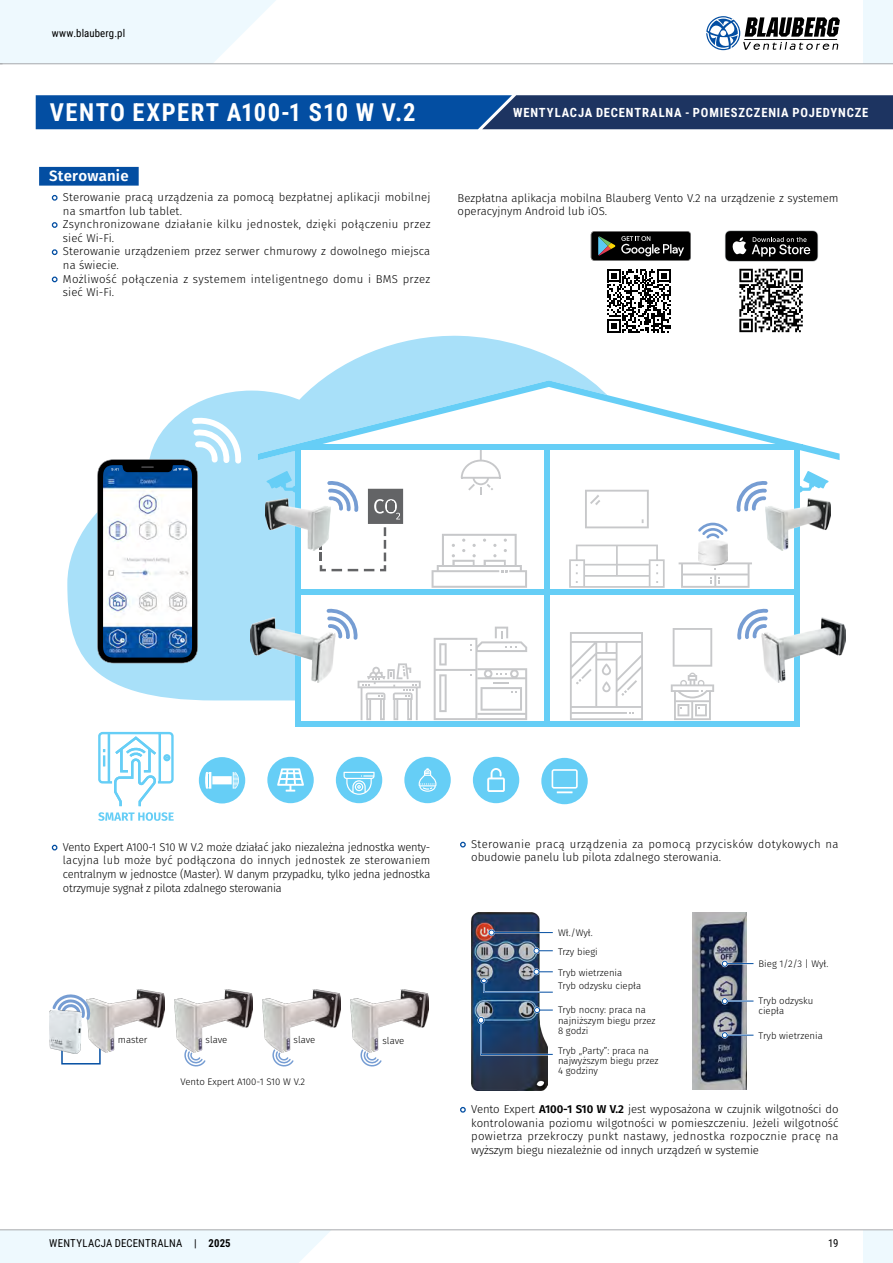
<style>
.page{position:relative;width:893px;height:1263px;background:#fff}
.page>*{position:absolute;margin:0;border:0;box-sizing:border-box;transform-origin:0 0}
.t1{font:700 24.6px "Roboto Condensed";letter-spacing:.06em;color:#fff}
.t2{font:600 15px "Fira Sans";letter-spacing:.015em;color:#fff}
.t3{font:700 12.6px "Roboto Condensed";letter-spacing:.065em;color:#fff}
.t4{font:300 11.4px/13.6px "Fira Sans";letter-spacing:.01em;color:#000}
.t5{font:10.8px "Roboto Condensed";letter-spacing:.02em;color:#000}
.t6{font:300 9.6px/10.2px "Fira Sans";color:#000}
.s1{font-weight:700;font-size:16.2px;color:#034ea2}
.s2{font-weight:600}
.s3{font-weight:700}
</style>
<div class="page">
<div style="left:863px;top:1230px;width:30px;height:33px;background:#eef9fe"></div>
<svg style="left:0;top:1230px;width:332px;height:33px;background:#eef8fd"></svg>
<hr style="left:0;top:1229px;width:893px;height:1px;background:#a7a9ac">
<div style="left:863px;top:0;width:30px;height:64px;background:#eef9fe"></div>
<svg style="left:706px;top:16px;width:134px;height:34px"></svg>
<svg style="left:0;top:0;width:276px;height:63px;background:#eff9fe"></svg>
<hr style="left:0;top:63px;width:893px;height:1px;background:#a7a9ac">
<img style="left:471px;top:912px;width:76px;height:178px">
<div style="left:488px;top:929px;width:7px;height:7px;border:2px solid #fff;border-radius:50%"></div>
<hr style="left:492px;top:932px;width:61px;height:1px;background:#034ea2">
<svg style="left:489px;top:929px;width:6px;height:6px"></svg>
<div style="left:533px;top:947px;width:7px;height:7px;border:2px solid #fff;border-radius:50%"></div>
<svg style="left:533px;top:948px;width:20px;height:6px"></svg>
<div style="left:533px;top:968px;width:7px;height:7px;border:2px solid #fff;border-radius:50%"></div>
<svg style="left:480px;top:969px;width:73px;height:25px"></svg>
<div style="left:477px;top:1016px;width:8px;height:8px;border:2px solid #fff;border-radius:50%"></div>
<svg style="left:478px;top:1007px;width:75px;height:49px;background:#496383"></svg>
<img style="left:692px;top:913px;width:55px;height:177px">
<div style="left:721px;top:1032px;width:7px;height:6px;border:2px solid #fff;border-radius:50%"></div>
<svg style="left:722px;top:1032px;width:31px;height:6px"></svg>
<div style="left:721px;top:998px;width:7px;height:6px;border:2px solid #fff;border-radius:50%"></div>
<svg style="left:722px;top:998px;width:31px;height:6px"></svg>
<div style="left:721px;top:960px;width:7px;height:7px;border:2px solid #fff;border-radius:50%"></div>
<svg style="left:722px;top:961px;width:31px;height:6px"></svg>
<svg style="left:591px;top:231px;width:100px;height:30px;background:#2a2b2a"></svg>
<div style="left:737px;top:267px;width:68px;height:67px;background:linear-gradient(to bottom,#fff,#fff)"></div>
<svg style="left:739px;top:269px;width:64px;height:63px"></svg>
<svg style="left:67px;top:335px;width:523px;height:365px"></svg>
<svg style="left:258px;top:460px;width:571px;height:267px"></svg>
<svg style="left:570px;top:632px;width:73px;height:88px"></svg>
<svg style="left:434px;top:627px;width:93px;height:93px"></svg>
<svg style="left:358px;top:663px;width:63px;height:57px"></svg>
<svg style="left:461px;top:460px;width:40px;height:34px"></svg>
<svg style="left:673px;top:628px;width:39px;height:39px"></svg>
<svg style="left:585px;top:490px;width:64px;height:38px"></svg>
<svg style="left:671px;top:673px;width:43px;height:47px"></svg>
<svg style="left:569px;top:545px;width:96px;height:43px"></svg>
<svg style="left:432px;top:534px;width:95px;height:54px"></svg>
<svg style="left:679px;top:562px;width:73px;height:26px"></svg>
<svg style="left:800px;top:471px;width:28px;height:21px"></svg>
<svg style="left:267px;top:471px;width:28px;height:21px"></svg>
<div style="left:295px;top:446px;width:6px;height:280px;background:#66cef6"></div>
<div style="left:544px;top:445px;width:6px;height:281px;background:#66cef6"></div>
<div style="left:295px;top:721px;width:504px;height:6px;background:#66cef6"></div>
<div style="left:295px;top:589px;width:504px;height:6px;background:#66cef6"></div>
<svg style="left:258px;top:380px;width:582px;height:80px"></svg>
<div style="left:794px;top:449px;width:6px;height:277px;background:#66cef6"></div>
<svg style="left:698px;top:523px;width:30px;height:15px"></svg>
<img style="left:698px;top:541px;width:30px;height:24px">
<svg style="left:327px;top:608px;width:31px;height:32px"></svg>
<svg style="left:736px;top:480px;width:31px;height:32px"></svg>
<svg style="left:737px;top:608px;width:31px;height:32px"></svg>
<svg style="left:320px;top:480px;width:83px;height:91px"></svg>
<img style="left:766px;top:499px;width:65px;height:51px">
<img style="left:761px;top:618px;width:85px;height:64px">
<img style="left:251px;top:618px;width:84px;height:64px">
<img style="left:266px;top:499px;width:65px;height:51px">
<svg style="left:97px;top:417px;width:145px;height:246px"></svg>
<svg style="left:98px;top:732px;width:76px;height:74px"></svg>
<svg style="left:98px;top:812px;width:76px;height:9px"></svg>
<svg style="left:199px;top:757px;width:46px;height:46px"></svg>
<svg style="left:473px;top:757px;width:46px;height:46px"></svg>
<svg style="left:267px;top:757px;width:47px;height:46px"></svg>
<svg style="left:404px;top:757px;width:47px;height:46px"></svg>
<svg style="left:336px;top:757px;width:46px;height:46px"></svg>
<svg style="left:541px;top:758px;width:47px;height:46px"></svg>
<div style="left:39px;top:167px;width:100px;height:19px;background:#034ea2"></div>
<svg style="left:607px;top:269px;width:64px;height:63px"></svg>
<svg style="left:725px;top:230px;width:93px;height:32px;background:#373737"></svg>
<svg style="left:36px;top:95px;width:857px;height:34px;background:#114485"></svg>
<svg style="left:61px;top:1052px;width:40px;height:13px"></svg>
<img style="left:350px;top:990px;width:79px;height:58px">
<img style="left:262px;top:990px;width:79px;height:58px">
<img style="left:174px;top:990px;width:79px;height:58px">
<svg style="left:184px;top:1048px;width:22px;height:19px"></svg>
<svg style="left:360px;top:1048px;width:22px;height:19px"></svg>
<svg style="left:272px;top:1048px;width:22px;height:19px"></svg>
<img style="left:87px;top:990px;width:77px;height:62px">
<svg style="left:52px;top:990px;width:39px;height:32px"></svg>
<img style="left:49px;top:1010px;width:33px;height:44px">
<p class="t5" style="left:52px;top:26px;width:75px">www.blauberg.pl</p>
<h1 class="t1" style="left:50px;top:95px;width:367px">VENTO EXPERT A100-1 S10 W V.2</h1>
<h2 class="t2" style="left:49px;top:163px;width:81px">Sterowanie</h2>
<p class="t4" style="left:63px;top:190px;width:369px;text-indent:-11px"><span class="s1">•</span> Sterowanie pracą urządzenia za pomocą bezpłatnej aplikacji mobilnej na smartfon lub tablet.</p>
<p class="t4" style="left:63px;top:217px;width:369px;text-indent:-11px"><span class="s1">•</span> Zsynchronizowane działanie kilku jednostek, dzięki połączeniu przez sieć Wi-Fi.</p>
<p class="t4" style="left:63px;top:244px;width:369px;text-indent:-11px"><span class="s1">•</span> Sterowanie urządzeniem przez serwer chmurowy z dowolnego miejsca na świecie.</p>
<p class="t4" style="left:63px;top:272px;width:369px;text-indent:-11px"><span class="s1">•</span> Możliwość połączenia z systemem inteligentnego domu i BMS przez sieć Wi-Fi.</p>
<p class="t3" style="left:513px;top:104px;width:357px">WENTYLACJA DECENTRALNA - POMIESZCZENIA POJEDYNCZE</p>
<p class="t4" style="left:458px;top:191px;width:383px">Bezpłatna aplikacja mobilna Blauberg Vento V.2 na urządzenie z systemem operacyjnym Android lub iOS.</p>
<p class="t4" style="left:63px;top:840px;width:369px;text-align:justify;text-indent:-11px"><span class="s1">•</span> Vento Expert A100-1 S10 W V.2 może działać jako niezależna jednostka wenty&shy;lacyjna lub może być podłączona do innych jednostek ze sterowaniem centralnym w jednostce (Master). W danym przypadku, tylko jedna jednostka otrzymuje sygnał z pilota zdalnego sterowania</p>
<p class="t6" style="left:118px;top:1034px;width:31px">master</p>
<p class="t6" style="left:206px;top:1034px;width:23px">slave</p>
<p class="t6" style="left:294px;top:1034px;width:23px">slave</p>
<p class="t6" style="left:383px;top:1035px;width:23px">slave</p>
<p class="t6" style="left:180px;top:1077px;width:126px">Vento Expert A100-1 S10 W V.2</p>
<p class="t4" style="left:471px;top:837px;width:369px;text-indent:-11px"><span class="s1">•</span> Sterowanie pracą urządzenia za pomocą przycisków dotykowych na obudowie panelu lub pilota zdalnego sterowania.</p>
<p class="t6" style="left:558px;top:923px;width:41px;line-height:19.4px">Wł./Wył.<br>Trzy biegi</p>
<p class="t6" style="left:558px;top:967px;width:66px">Tryb wietrzenia</p>
<p class="t6" style="left:558px;top:981px;width:85px">Tryb odzysku ciepła</p>
<p class="t6" style="left:558px;top:1005px;width:99px">Tryb nocny: praca na najniższym biegu przez<br>8 godzi</p>
<p class="t6" style="left:558px;top:1045px;width:102px">Tryb „Party”: praca na najwyższym biegu przez<br>4 godziny</p>
<p class="t6" style="left:758px;top:958px;width:71px">Bieg 1/2/3 | Wył.</p>
<p class="t6" style="left:758px;top:995px;width:56px">Tryb odzysku ciepła</p>
<p class="t6" style="left:758px;top:1030px;width:66px">Tryb wietrzenia</p>
<p class="t4" style="left:471px;top:1102px;width:369px;text-align:justify;text-indent:-11px"><span class="s1">•</span> Vento Expert <span class="s2">A100-1 S10 W V.2</span> jest wyposażona w czujnik wilgotności do kontrolowania poziomu wilgotności w pomieszczeniu. Jeżeli wilgotność powietrza przekroczy punkt nastawy, jednostka rozpocznie pracę na wyższym biegu niezależnie od innych urządzeń w systemie</p>
<p class="t5" style="left:49px;top:1236px;width:183px">WENTYLACJA DECENTRALNA | <span class="s3">2025</span></p>
<p class="t5" style="left:828px;top:1236px;width:12px">19</p>
</div>
